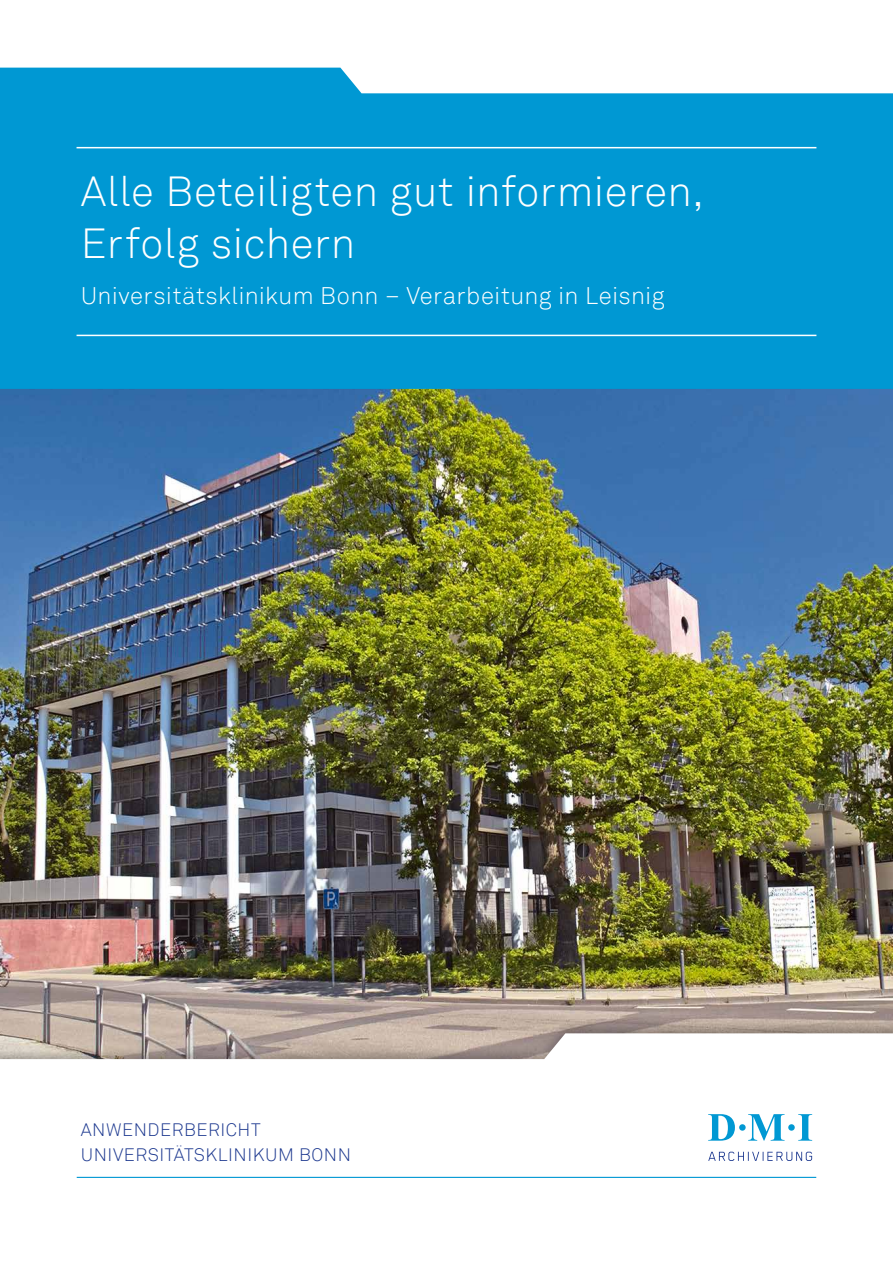
<style>
.page{position:relative;width:893px;height:1263px;background:#fff}
.page>*{position:absolute;margin:0;border:0;box-sizing:border-box;transform-origin:0 0}
.t1{font:300 42px/51.6px "Akkurat";letter-spacing:.015em;color:#fff}
.t2{font:300 24px "Akkurat";letter-spacing:.015em;color:#fff}
.t3{font:300 18px/25.5px "Akkurat";letter-spacing:.03em;color:#1c388f}
</style>
<div class="page">
<img style="left:0;top:389px;width:893px;height:631px">
<div style="left:0;top:1020px;width:893px;height:243px;background:#000;opacity:.25"></div>
<svg style="left:0;top:1033px;width:893px;height:230px"></svg>
<div style="left:0;top:68px;width:893px;height:321px;background:#0098d3"></div>
<hr style="left:77px;top:147px;width:739px;height:1px;background:#fff">
<hr style="left:77px;top:335px;width:739px;height:1px;background:#fff">
<svg style="left:708px;top:1152px;width:104px;height:9px"></svg>
<svg style="left:708px;top:1114px;width:104px;height:27px"></svg>
<hr style="left:77px;top:1177px;width:739px;height:1px;background:#0098d3">
<h1 class="t1" style="left:81px;top:167px;width:625px">Alle Beteiligten gut informieren,<br>Erfolg sichern</h1>
<p class="t2" style="left:81px;top:281px;width:585px">Universitätsklinikum Bonn – Verarbeitung in Leisnig</p>
<p class="t3" style="left:81px;top:1117px;width:272px">Anwenderbericht<br>Universitätskliniku m Bonn</p>
</div>
